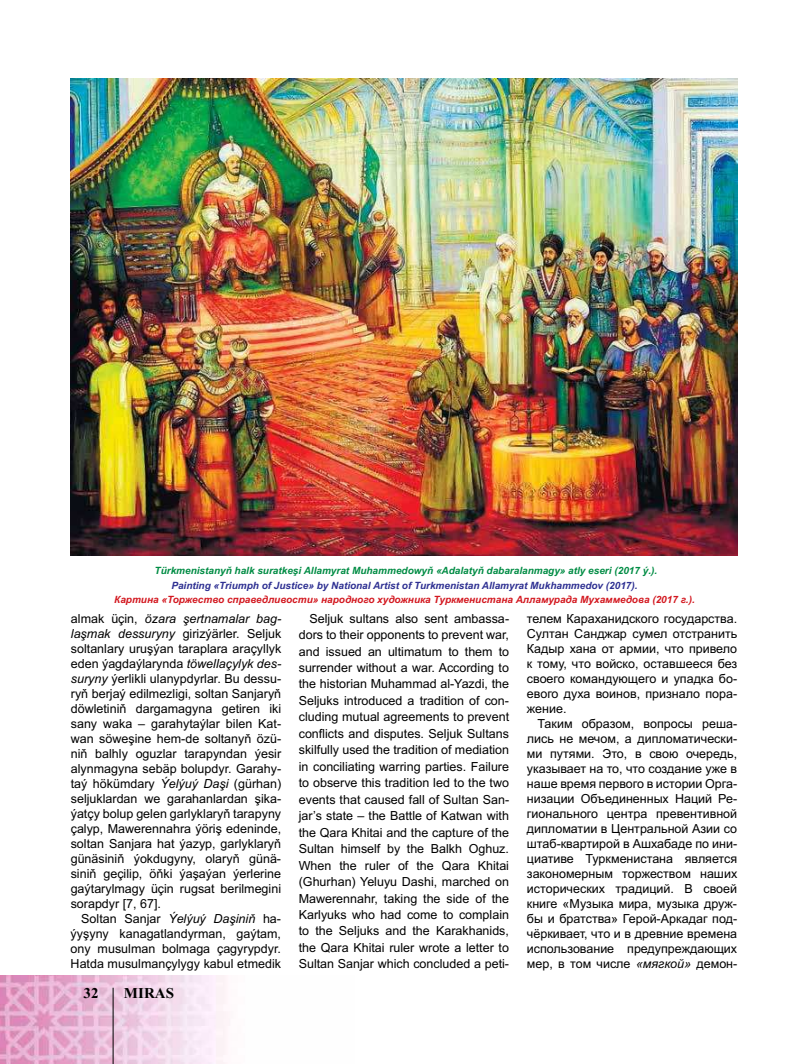
<style>
.page{position:relative;width:798px;height:1064px;background:#fff}
.page>*{position:absolute;margin:0;border:0;box-sizing:border-box;transform-origin:0 0}
.t1{font:700 15px "Times New Roman";color:#000}
.t2{font:12.5px/15px "Arial";color:#000;text-align:justify}
.t3{font:italic 700 10px "Arial";color:#d31820}
.t4{font:italic 700 10px "Arial";color:#008c44}
.t5{font:italic 700 10px "Arial";color:#2e3092}
.s1{font-style:italic}
</style>
<div class="page">
<img style="left:0;top:975px;width:230px;height:88px">
<hr style="left:113px;top:987px;width:1px;height:76px;background:#000">
<img style="left:71px;top:78px;width:665px;height:477px">
<p class="t4" style="left:154px;top:563px;width:504px">Türkmenistanyň halk suratkeşi Allamyrat Muhammedowyň «Adalatyň dabaralanmagy» atly eseri (2017 ý.).</p>
<p class="t5" style="left:171px;top:578px;width:467px">Painting «Triumph of Justice» by National Artist of Turkmenistan Allamyrat Mukhammedov (2017).</p>
<p class="t3" style="left:114px;top:593px;width:581px">Картина «Торжество справедливости» народного художника Туркменистана Алламурада Мухаммедова (2017 г.).</p>
<p class="t2" style="left:71px;top:610px;width:212px">almak üçin, <span class="s1">özara şertnamalar bag&shy;laşmak dessuryny</span> girizýärler. Seljuk soltanlary uruşýan taraplara araçyllyk eden ýagdaýlarynda <span class="s1">töwellaçylyk des&shy;suryny</span> ýerlikli ulanypdyrlar. Bu dessu&shy;ryň berjaý edilmezligi, soltan Sanjaryň döwletiniň dargamagyna getiren iki sany waka – garahytaýlar bilen Kat&shy;wan söweşine hem-de soltanyň özü&shy;niň balhly oguzlar tarapyndan ýesir alynmagyna sebäp bolupdyr. Garahy&shy;taý hökümdary <span class="s1">Ýelýuý Daşi</span> (gürhan) seljuklardan we garahanlardan şika&shy;ýatçy bolup gelen garlyklaryň tarapyny çalyp, Mawerennahra ýöriş edeninde, soltan Sanjara hat ýazyp, garlyklaryň günäsiniň ýokdugyny, olaryň günä&shy;siniň geçilip, öňki ýaşaýan ýerlerine gaýtarylmagy üçin rugsat berilmegini sorapdyr [7, 67].</p>
<p class="t2" style="left:71px;top:911px;width:212px;text-indent:11px">Soltan Sanjar <span class="s1">Ýelýuý Daşiniň</span> ha&shy;ýyşyny kanagatlandyrman, gaýtam, ony musulman bolmaga çagyrypdyr.<br>Hatda musulmançylygy kabul etmedik</p>
<p class="t1" style="left:84px;top:982px;width:16px">32</p>
<p class="t1" style="left:124px;top:982px;width:51px">MIRAS</p>
<p class="t2" style="left:299px;top:610px;width:212px;line-height:16.5px;text-indent:11px">Seljuk sultans also sent ambassa&shy;dors to their opponents to prevent war, and issued an ultimatum to them to surrender without a war. According to the historian Muhammad al-Yazdi, the Seljuks introduced a tradition of con&shy;cluding mutual agreements to prevent conflicts and disputes. Seljuk Sultans skilfully used the tradition of mediation in conciliating warring parties. Failure to observe this tradition led to the two events that caused fall of Sultan San&shy;jar’s state – the Battle of Katwan with the Qara Khitai and the capture of the Sultan himself by the Balkh Oghuz.<br>When the ruler of the Qara Khitai (Ghurhan) Yeluyu Dashi, marched on Mawerennahr, taking the side of the Karlyuks who had come to complain to the Seljuks and the Karakhanids, the Qara Khitai ruler wrote a letter to Sultan Sanjar which concluded a peti-</p>
<p class="t2" style="left:526px;top:610px;width:212px">телем Караханидского государства.<br>Султан Санджар сумел отстранить Кадыр хана от армии, что привело к тому, что войско, оставшееся без своего командующего и упадка бо&shy;евого духа воинов, признало пора&shy;жение.</p>
<p class="t2" style="left:526px;top:715px;width:212px;text-indent:11px">Таким образом, вопросы реша&shy;лись не мечом, а дипломатически&shy;ми путями. Это, в свою очередь, указывает на то, что создание уже в наше время первого в истории Орга&shy;низации Объединенных Наций Ре&shy;гионального центра превентивной дипломатии в Центральной Азии со штаб-квартирой в Ашхабаде по ини&shy;циативе Туркменистана является закономерным торжеством наших исторических традиций. В своей книге «Музыка мира, музыка друж&shy;бы и братства» Герой-Аркадаг под&shy;чёркивает, что и в древние времена использование предупреждающих мер, в том числе <span class="s1">«мягкой»</span> демон-</p>
</div>
